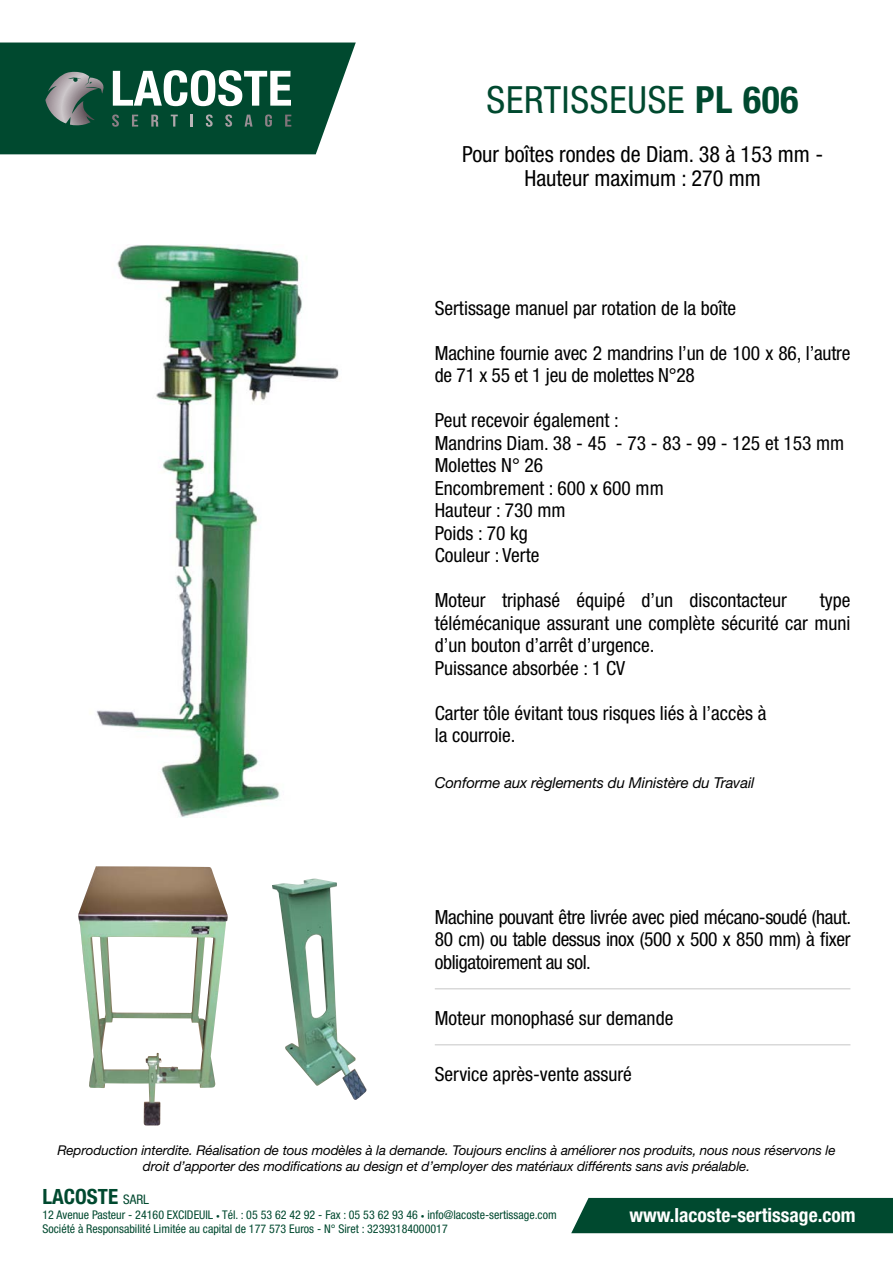
<style>
.page{position:relative;width:893px;height:1263px;background:#fff}
.page>*{position:absolute;margin:0;border:0;box-sizing:border-box;transform-origin:0 0}
.t1{font:condensed 37.5px "Helvetica Neue";letter-spacing:.02em;color:#00492f}
.t2{font:condensed 22.2px/24px "Helvetica Neue";color:#000;text-align:center}
.t3{font:700 condensed 21px "Helvetica Neue LT Std";color:#00492f}
.t4{font:condensed 19.5px/22.5px "Helvetica Neue";color:#000}
.t5{font:700 condensed 19.5px "Helvetica Neue";color:#fff}
.t6{font:italic 15px "Helvetica Neue";letter-spacing:-.01em;color:#000}
.t7{font:italic 13.5px/16.2px "Helvetica Neue";letter-spacing:-.01em;color:#000;text-align:center}
.t8{font:condensed 12px/14.4px "Helvetica Neue";color:#00492f}
.s1{font-weight:700}
.s2{font-family:"Helvetica Neue";font-weight:400;font-size:13.2px}
.s3{font-size:7.5px}
</style>
<div class="page">
<div style="left:571px;top:1198px;width:322px;height:35px;background:#00492f"></div>
<svg style="left:0;top:43px;width:356px;height:111px;background:#2c6651"></svg>
<img style="left:96px;top:245px;width:243px;height:572px">
<hr style="left:435px;top:988px;width:415px;height:1px;background:#c6c6c6">
<hr style="left:435px;top:1044px;width:415px;height:1px;background:#c6c6c6">
<img style="left:78px;top:866px;width:150px;height:260px">
<img style="left:272px;top:878px;width:95px;height:222px">
<h1 class="t1" style="left:487px;top:78px;width:313px">SERTISSEUSE <span class="s1">PL 606</span></h1>
<p class="t2" style="left:462px;top:142px;width:363px">Pour boîtes rondes de Diam. 38 à 153 mm -<br>Hauteur maximum : 270 mm</p>
<p class="t4" style="left:435px;top:296px;width:303px">Sertissage manuel par rotation de la boîte</p>
<p class="t4" style="left:435px;top:341px;width:417px">Machine fournie avec 2 mandrins l’un de 100 x 86, l’autre de 71 x 55 et 1 jeu de molettes N°28</p>
<p class="t4" style="left:435px;top:409px;width:411px">Peut recevoir également :<br>Mandrins Diam. 38 - 45 - 73 - 83 - 99 - 125 et 153 mm<br>Molettes N° 26<br>Encombrement : 600 x 600 mm<br>Hauteur : 730 mm<br>Poids : 70 kg<br>Couleur : Verte</p>
<p class="t4" style="left:435px;top:589px;width:354px">Moteur triphasé équipé d’un discontacteur</p>
<p class="t4" style="left:435px;top:589px;width:417px;text-indent:385px">type télémécanique assurant une complète sécurité car muni d’un bouton d’arrêt d’urgence.<br>Puissance absorbée : 1 CV</p>
<p class="t4" style="left:435px;top:701px;width:333px">Carter tôle évitant tous risques liés à l’accès à la courroie.</p>
<p class="t6" style="left:435px;top:774px;width:321px">Conforme aux règlements du Ministère du Travail</p>
<p class="t4" style="left:435px;top:905px;width:418px;text-align:justify">Machine pouvant être livrée avec pied mécano-soudé (haut.<br>80 cm) ou table dessus inox (500 x 500 x 850 mm) à fixer obligatoirement au sol.</p>
<p class="t4" style="left:435px;top:1006px;width:240px">Moteur monophasé sur demande</p>
<p class="t4" style="left:435px;top:1062px;width:199px">Service après-vente assuré</p>
<p class="t7" style="left:57px;top:1141px;width:780px">Reproduction interdite. Réalisation de tous modèles à la demande. Toujours enclins à améliorer nos produits, nous nous réservons le droit d’apporter des modifications au design et d’employer des matériaux différents sans avis préalable.</p>
<p class="t3" style="left:43px;top:1184px;width:108px">LACOSTE <span class="s2">SARL</span></p>
<p class="t8" style="left:43px;top:1207px;width:516px">12 Avenue Pasteur - 24160 EXCIDEUIL <span class="s3">•</span> Tél. : 05 53 62 42 92 - Fax : 05 53 62 93 46 <span class="s3">•</span> info@lacoste-sertissage.com<br>Société à Responsabilité Limitée au capital de 177 573 Euros - N° Siret : 32393184000017</p>
<p class="t5" style="left:629px;top:1203px;width:228px">www.lacoste-sertissage.com</p>
</div>
